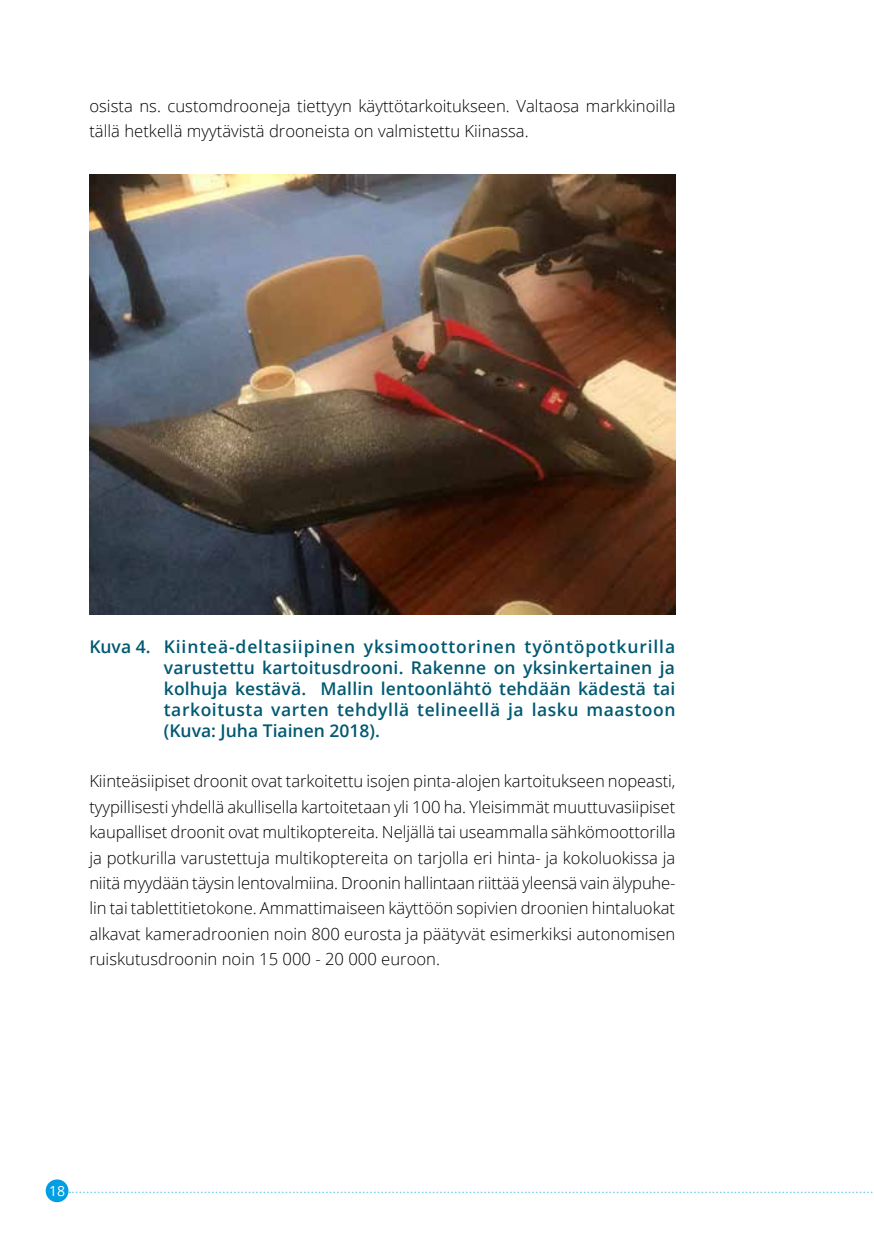
<style>
.page{position:relative;width:874px;height:1241px;background:#fff}
.page>*{position:absolute;margin:0;border:0;box-sizing:border-box;transform-origin:0 0}
.t1{font:600 17.5px/21px "Open Sans";letter-spacing:.03em;color:#005972;text-align:justify}
.t2{font:300 16.62px/25.4px "Open Sans";color:#000}
.t3{font:14px "Open Sans";color:#fff}
</style>
<div class="page">
<div style="left:46px;top:1179px;width:22px;height:22px;background:#009fe3;border-radius:50%"></div>
<svg style="left:69px;top:1191px;width:803px;height:1px"></svg>
<img style="left:89px;top:175px;width:586px;height:439px">
<p class="t2" style="left:89px;top:93px;width:587px">osista ns. customdrooneja tiettyyn käyttötarkoitukseen. Valtaosa markkinoilla tällä hetkellä myytävistä drooneista on valmistettu Kiinassa.</p>
<p class="t1" style="left:164px;top:635px;width:513px;text-indent:-74px">Kuva 4. Kiinteä-deltasiipinen yksimoottorinen työntöpotkurilla varustettu kartoitusdrooni. Rakenne on yksinkertainen ja kolhuja kestävä. Mallin lentoonlähtö tehdään kädestä tai tarkoitusta varten tehdyllä telineellä ja lasku maastoon (Kuva: Juha Tiainen 2018).</p>
<p class="t2" style="left:89px;top:768px;width:587px;text-align:justify">Kiinteäsiipiset droonit ovat tarkoitettu isojen pinta-alojen kartoitukseen nopeasti, tyypillisesti yhdellä akullisella kartoitetaan yli 100 ha. Yleisimmät muuttuvasiipiset kaupalliset droonit ovat multikoptereita. Neljällä tai useammalla sähkömoottorilla ja potkurilla varustettuja multikoptereita on tarjolla eri hinta- ja kokoluokissa ja niitä myydään täysin lentovalmiina. Droonin hallintaan riittää yleensä vain älypuhe&shy;lin tai tablettitietokone. Ammattimaiseen käyttöön sopivien droonien hintaluokat alkavat kameradroonien noin 800 eurosta ja päätyvät esimerkiksi autonomisen ruiskutusdroonin noin 15 000 - 20 000 euroon.</p>
<p class="t3" style="left:49px;top:1180px;width:18px">18</p>
</div>
